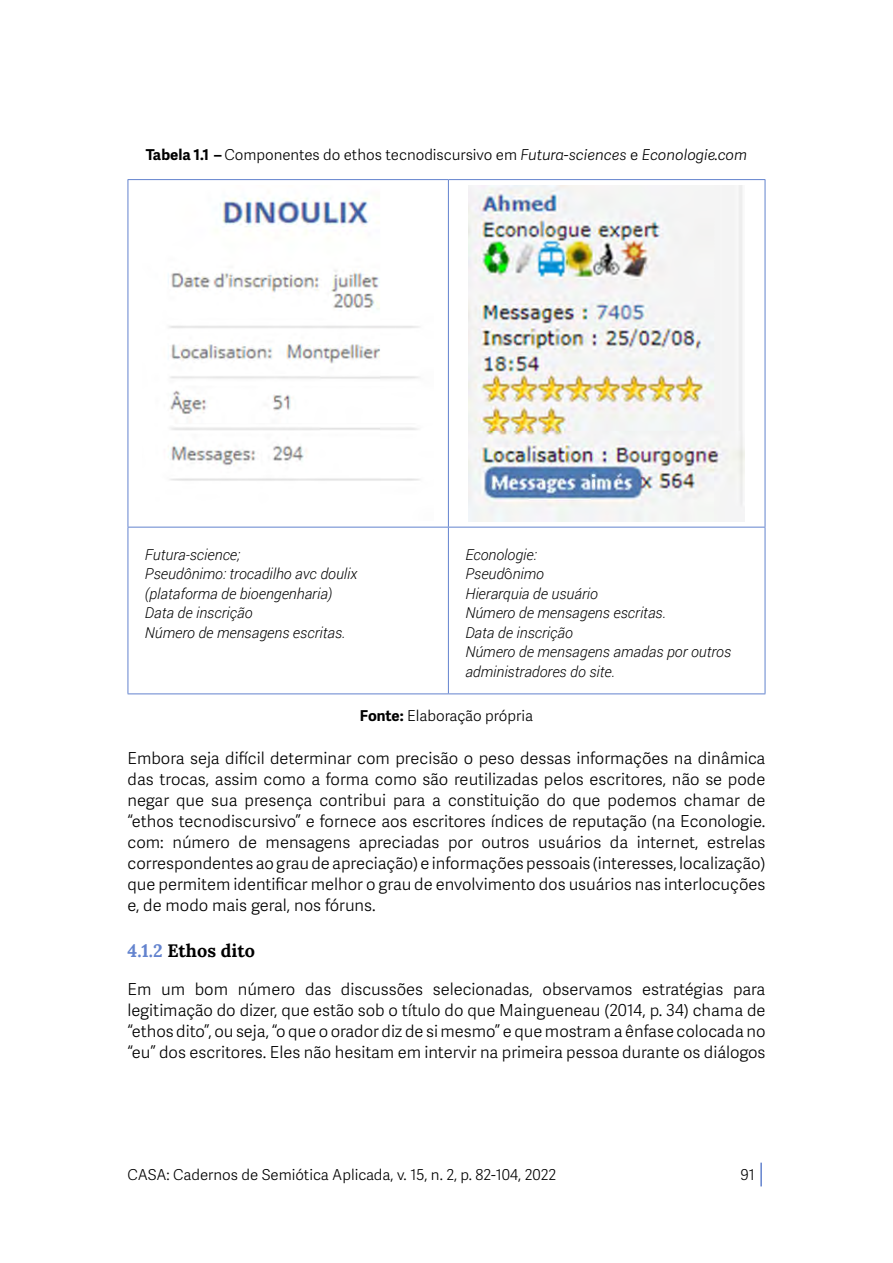
<style>
.page{position:relative;width:893px;height:1263px;background:#fff}
.page>*{position:absolute;margin:0;border:0;box-sizing:border-box;transform-origin:0 0}
.t1{font:700 18px "Lora";color:#000}
.t2{font:300 16.5px/21px "Adelle Sans";color:#000;text-align:justify}
.t3{font:italic 300 15px/19.5px "Roboto";color:#000}
.t4{font:300 15px "Adelle Sans";color:#000}
.s1{font-weight:700}
.s2{font-style:italic}
.s3{font-style:normal}
.s4{color:#6383ce}
</style>
<div class="page">
<hr style="left:760px;top:1162px;width:2px;height:24px;background:#6383ce">
<hr style="left:128px;top:179px;width:320px;height:1px;background:#6383ce">
<hr style="left:128px;top:180px;width:1px;height:347px;background:#6383ce">
<hr style="left:448px;top:179px;width:317px;height:1px;background:#6383ce">
<hr style="left:448px;top:180px;width:1px;height:347px;background:#6383ce">
<hr style="left:765px;top:180px;width:1px;height:347px;background:#6383ce">
<hr style="left:128px;top:527px;width:320px;height:1px;background:#6383ce">
<hr style="left:128px;top:527px;width:1px;height:166px;background:#6383ce">
<hr style="left:448px;top:527px;width:317px;height:1px;background:#6383ce">
<hr style="left:448px;top:527px;width:1px;height:166px;background:#6383ce">
<hr style="left:765px;top:527px;width:1px;height:166px;background:#6383ce">
<hr style="left:128px;top:693px;width:320px;height:1px;background:#6383ce">
<hr style="left:448px;top:693px;width:317px;height:1px;background:#6383ce">
<img style="left:168px;top:198px;width:252px;height:283px">
<img style="left:469px;top:186px;width:276px;height:335px">
<p class="t4" style="left:146px;top:144px;width:603px"><span class="s1">Tabela 1.1 –</span> Componentes do ethos tecnodiscursivo em <span class="s2">Futura-sciences</span> e <span class="s2">Econologie.com</span></p>
<p class="t3" style="left:145px;top:544px;width:214px">Futura-science;<br>Pseudônimo: trocadilho avc doulix (plataforma de bioengenharia)<br>Data de inscrição<br>Número de mensagens escritas.</p>
<p class="t3" style="left:465px;top:544px;width:267px">Econologie:<br>Pseud<span class="s3">ô</span>nimo<br>Hierarquia de usuário<br>Número de mensagens escritas.<br>Data de inscrição<br>Número de mensagens amadas por outros administradores do site.</p>
<p class="t4" style="left:360px;top:705px;width:175px"><span class="s1">Fonte:</span> Elaboração própria</p>
<p class="t2" style="left:128px;top:747px;width:639px">Embora seja difícil determinar com precisão o peso dessas informações na dinâmica das trocas, assim como a forma como são reutilizadas pelos escritores, não se pode negar que sua presença contribui para a constituição do que podemos chamar de “ethos tecnodiscursivo” e fornece aos escritores índices de reputação (na Econologie. com: número de mensagens apreciadas por outros usuários da internet, estrelas correspondentes ao grau de apreciação) e informações pessoais (interesses, localização) que permitem identificar melhor o grau de envolvimento dos usuários nas interlocuções e, de modo mais geral, nos fóruns.</p>
<p class="t1" style="left:128px;top:937px;width:129px"><span class="s4">4.1.2</span> Ethos dito</p>
<p class="t2" style="left:128px;top:978px;width:639px">Em um bom número das discussões selecionadas, observamos estratégias para legitimação do dizer, que estão sob o título do que Maingueneau (2014, p. 34) chama de “ethos dito”, ou seja, “o que o orador diz de si mesmo” e que mostram a ênfase colocada no “eu” dos escritores. Eles não hesitam em intervir na primeira pessoa durante os diálogos</p>
<p class="t4" style="left:128px;top:1164px;width:430px">CASA: Cadernos de Semiótica Aplicada, v. 15, n. 2, p. 82-104, 2022</p>
<p class="t4" style="left:740px;top:1164px;width:16px">91</p>
</div>
